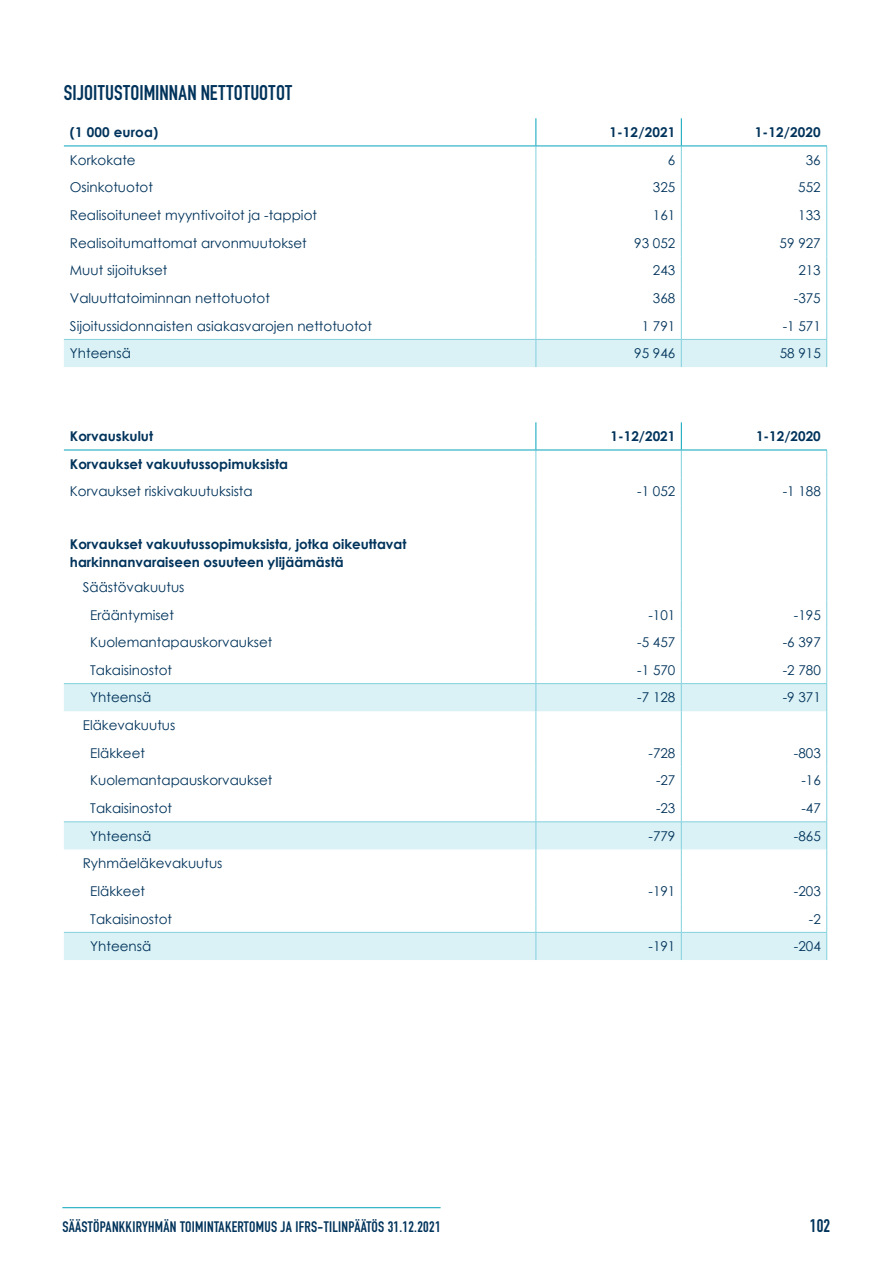
<style>
.page{position:relative;width:893px;height:1263px;background:#fff}
.page>*{position:absolute;margin:0;border:0;box-sizing:border-box;transform-origin:0 0}
.t1{font:700 21px "DIN Condensed";letter-spacing:.02em;color:#00335b}
.t2{font:700 18px "DIN Condensed";color:#00335b}
.t3{font:700 15px "DIN Condensed";letter-spacing:.02em;color:#00335b}
.t4{font:13.5px/27.6px "Century Gothic";color:#00335b}
.t5{font:700 13.5px/18px "Century Gothic";color:#00335b}
</style>
<div class="page">
<hr style="left:62px;top:1207px;width:379px;height:1px;background:#06a3bb">
<svg style="left:64px;top:340px;width:763px;height:620px"></svg>
<svg style="left:536px;top:118px;width:1px;height:249px"></svg>
<svg style="left:681px;top:118px;width:1px;height:249px"></svg>
<hr style="left:536px;top:533px;width:1px;height:40px;background:#83d1dd">
<hr style="left:681px;top:533px;width:1px;height:40px;background:#83d1dd">
<svg style="left:536px;top:573px;width:1px;height:387px"></svg>
<svg style="left:681px;top:573px;width:1px;height:387px"></svg>
<svg style="left:536px;top:422px;width:1px;height:111px"></svg>
<svg style="left:681px;top:422px;width:1px;height:111px"></svg>
<svg style="left:826px;top:451px;width:1px;height:82px"></svg>
<hr style="left:826px;top:533px;width:1px;height:40px;background:#83d1dd">
<svg style="left:826px;top:147px;width:1px;height:220px"></svg>
<svg style="left:826px;top:573px;width:1px;height:387px"></svg>
<hr style="left:64px;top:146px;width:472px;height:1px;background:#06a3bb">
<hr style="left:536px;top:146px;width:145px;height:1px;background:#06a3bb">
<hr style="left:681px;top:146px;width:146px;height:1px;background:#06a3bb">
<hr style="left:64px;top:450px;width:472px;height:1px;background:#06a3bb">
<hr style="left:536px;top:450px;width:145px;height:1px;background:#06a3bb">
<hr style="left:681px;top:450px;width:146px;height:1px;background:#06a3bb">
<hr style="left:64px;top:339px;width:472px;height:1px;background:#83d1dd">
<hr style="left:536px;top:339px;width:145px;height:1px;background:#83d1dd">
<hr style="left:681px;top:339px;width:146px;height:1px;background:#83d1dd">
<hr style="left:64px;top:683px;width:472px;height:1px;background:#83d1dd">
<hr style="left:536px;top:683px;width:145px;height:1px;background:#83d1dd">
<hr style="left:681px;top:683px;width:146px;height:1px;background:#83d1dd">
<hr style="left:64px;top:821px;width:472px;height:1px;background:#83d1dd">
<hr style="left:536px;top:821px;width:145px;height:1px;background:#83d1dd">
<hr style="left:681px;top:821px;width:146px;height:1px;background:#83d1dd">
<hr style="left:64px;top:932px;width:472px;height:1px;background:#83d1dd">
<hr style="left:536px;top:932px;width:145px;height:1px;background:#83d1dd">
<hr style="left:681px;top:932px;width:146px;height:1px;background:#83d1dd">
<h1 class="t1" style="left:64px;top:78px;width:230px">SIJOITUSTOIMINNAN NETTOTUOTOT</h1>
<p class="t5" style="left:70px;top:123px;width:90px">(1 000 euroa)</p>
<p class="t5" style="left:609px;top:123px;width:67px">1-12/2021</p>
<p class="t5" style="left:755px;top:123px;width:67px">1-12/2020</p>
<p class="t4" style="left:70px;top:146px;width:67px">Korkokate</p>
<p class="t4" style="left:668px;top:146px;width:9px">6</p>
<p class="t4" style="left:806px;top:146px;width:16px">36</p>
<p class="t4" style="left:70px;top:174px;width:85px">Osinkotuotot</p>
<p class="t4" style="left:653px;top:174px;width:24px">325</p>
<p class="t4" style="left:798px;top:174px;width:24px">552</p>
<p class="t4" style="left:70px;top:201px;width:249px">Realisoituneet myyntivoitot ja -tappiot</p>
<p class="t4" style="left:653px;top:201px;width:24px">161</p>
<p class="t4" style="left:798px;top:201px;width:24px">133</p>
<p class="t4" style="left:70px;top:229px;width:238px">Realisoitumattomat arvonmuutokset</p>
<p class="t4" style="left:634px;top:229px;width:43px">93 052</p>
<p class="t4" style="left:780px;top:229px;width:43px">59 927</p>
<p class="t4" style="left:70px;top:256px;width:99px">Muut sijoitukset</p>
<p class="t4" style="left:653px;top:256px;width:24px">243</p>
<p class="t4" style="left:798px;top:256px;width:24px">213</p>
<p class="t4" style="left:70px;top:284px;width:201px">Valuuttatoiminnan nettotuotot</p>
<p class="t4" style="left:653px;top:284px;width:24px">368</p>
<p class="t4" style="left:794px;top:284px;width:28px">-375</p>
<p class="t4" style="left:70px;top:312px;width:304px">Sijoitussidonnaisten asiakasvarojen nettotuotot</p>
<p class="t4" style="left:642px;top:312px;width:35px">1 791</p>
<p class="t4" style="left:783px;top:312px;width:40px">-1 571</p>
<p class="t4" style="left:70px;top:339px;width:63px">Yhteensä</p>
<p class="t4" style="left:634px;top:339px;width:43px">95 946</p>
<p class="t4" style="left:780px;top:339px;width:43px">58 915</p>
<p class="t5" style="left:70px;top:427px;width:85px">Korvauskulut</p>
<p class="t5" style="left:611px;top:427px;width:66px">1-12/2021</p>
<p class="t5" style="left:756px;top:427px;width:66px">1-12/2020</p>
<p class="t5" style="left:70px;top:454px;width:220px">Korvaukset vakuutussopimuksista</p>
<p class="t4" style="left:70px;top:478px;width:184px">Korvaukset riskivakuutuksista</p>
<p class="t4" style="left:637px;top:478px;width:40px">-1 052</p>
<p class="t4" style="left:783px;top:478px;width:40px">-1 188</p>
<p class="t5" style="left:70px;top:534px;width:338px">Korvaukset vakuutussopimuksista, jotka oikeuttavat harkinnanvaraiseen osuuteen ylijäämästä</p>
<p class="t4" style="left:83px;top:573px;width:103px;text-align:center">Säästövakuutus<br>Erääntymiset</p>
<p class="t4" style="left:648px;top:601px;width:28px">-101</p>
<p class="t4" style="left:794px;top:601px;width:28px">-195</p>
<p class="t4" style="left:90px;top:628px;width:184px">Kuolemantapauskorvaukset</p>
<p class="t4" style="left:637px;top:628px;width:40px">-5 457</p>
<p class="t4" style="left:783px;top:628px;width:40px">-6 397</p>
<p class="t4" style="left:90px;top:656px;width:83px">Takaisinostot</p>
<p class="t4" style="left:637px;top:656px;width:40px">-1 570</p>
<p class="t4" style="left:783px;top:656px;width:40px">-2 780</p>
<p class="t4" style="left:90px;top:683px;width:63px">Yhteensä</p>
<p class="t4" style="left:637px;top:683px;width:40px">-7 128</p>
<p class="t4" style="left:783px;top:683px;width:40px">-9 371</p>
<p class="t4" style="left:90px;top:711px;width:87px;text-indent:-7px">Eläkevakuutus<br>Eläkkeet</p>
<p class="t4" style="left:648px;top:739px;width:28px">-728</p>
<p class="t4" style="left:794px;top:739px;width:28px">-803</p>
<p class="t4" style="left:90px;top:766px;width:184px">Kuolemantapauskorvaukset</p>
<p class="t4" style="left:656px;top:766px;width:21px">-27</p>
<p class="t4" style="left:801px;top:766px;width:21px">-16</p>
<p class="t4" style="left:90px;top:794px;width:83px">Takaisinostot</p>
<p class="t4" style="left:656px;top:794px;width:21px">-23</p>
<p class="t4" style="left:801px;top:794px;width:21px">-47</p>
<p class="t4" style="left:90px;top:822px;width:63px">Yhteensä</p>
<p class="t4" style="left:648px;top:822px;width:28px">-779</p>
<p class="t4" style="left:794px;top:822px;width:28px">-865</p>
<p class="t4" style="left:90px;top:849px;width:134px;text-indent:-7px">Ryhmäeläkevakuutus<br>Eläkkeet</p>
<p class="t4" style="left:648px;top:877px;width:28px">-191</p>
<p class="t4" style="left:794px;top:877px;width:28px">-203</p>
<p class="t4" style="left:90px;top:905px;width:83px">Takaisinostot</p>
<p class="t4" style="left:809px;top:905px;width:13px">-2</p>
<p class="t4" style="left:90px;top:932px;width:63px">Yhteensä</p>
<p class="t4" style="left:648px;top:932px;width:28px">-191</p>
<p class="t4" style="left:794px;top:932px;width:28px">-204</p>
<p class="t3" style="left:62px;top:1217px;width:380px">SÄÄSTÖPANKKIRYHMÄN TOIMINTAKERTOMUS JA IFRS-TILINPÄÄTÖS 31.12.2021</p>
<h2 class="t2" style="left:810px;top:1214px;width:22px">102</h2>
</div>
